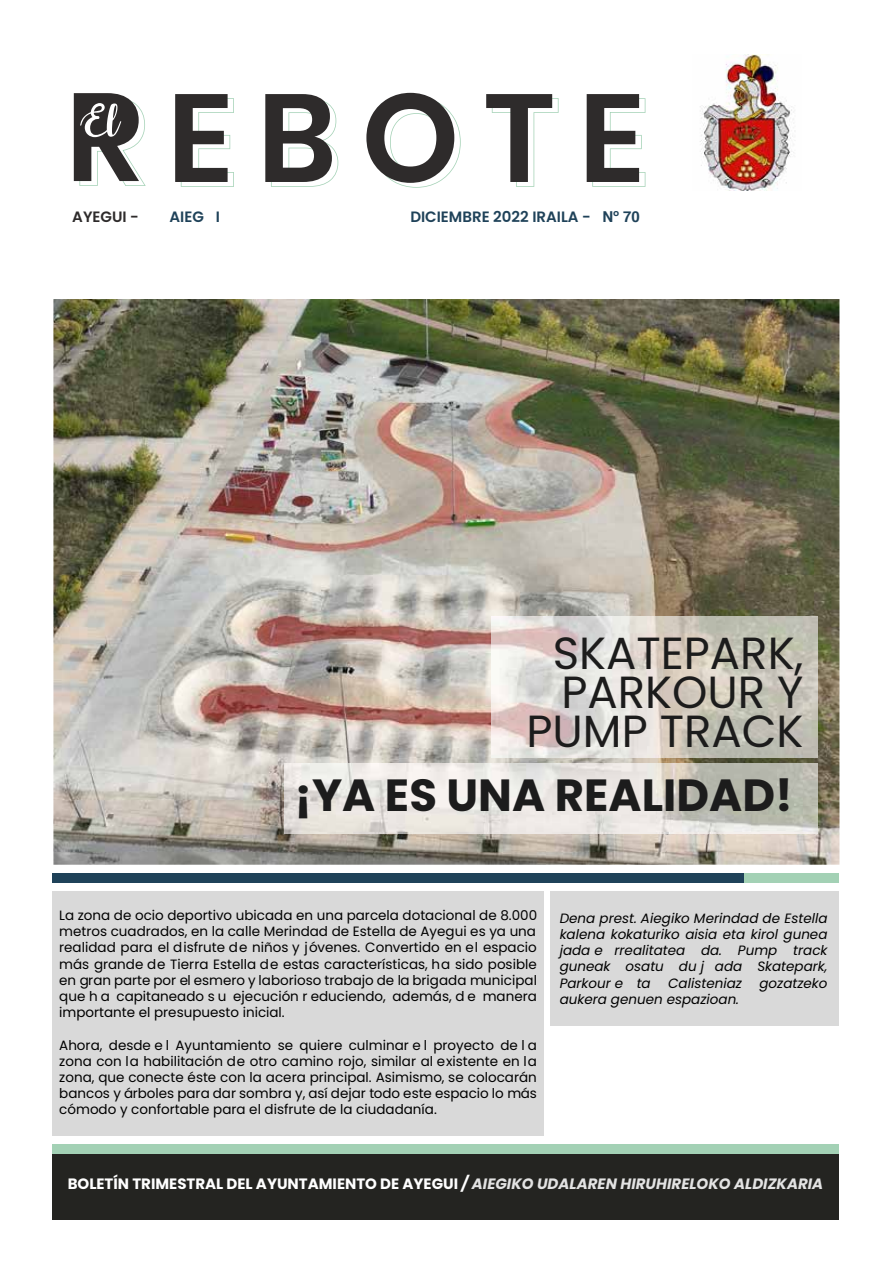
<style>
.page{position:relative;width:893px;height:1263px;background:#fff}
.page>*{position:absolute;margin:0;border:0;box-sizing:border-box;transform-origin:0 0}
.t1{font:45px/39px "Poppins";color:#1c1c1c;text-align:right}
.t2{font:700 45px "Poppins";color:#1c1c1c}
.t3{font:700 15px "Poppins";color:#fff}
.t4{font:600 15px "Poppins";color:#1f4259}
.t5{font:600 15px "Poppins";color:#2e2b2b}
.t6{font:13.5px/16.2px "Poppins";color:#000;text-align:justify}
.t7{font:italic 13.5px/16.2px "Poppins";color:#000;text-align:justify}
.s1{font-family:"Helvetica";font-weight:700}
.s2{font-style:italic}
.s3{font-style:italic;color:#e3e3e3}
</style>
<div class="page">
<img style="left:53px;top:299px;width:786px;height:566px">
<div style="left:52px;top:1152px;width:787px;height:67px;background:#242421"></div>
<div style="left:52px;top:1144px;width:787px;height:9px;background:#a3d1b5"></div>
<svg style="left:79px;top:97px;width:566px;height:91px"></svg>
<svg style="left:175px;top:94px;width:53px;height:88px"></svg>
<svg style="left:265px;top:94px;width:67px;height:88px"></svg>
<svg style="left:366px;top:93px;width:88px;height:90px"></svg>
<svg style="left:486px;top:94px;width:66px;height:88px"></svg>
<svg style="left:587px;top:94px;width:52px;height:88px"></svg>
<svg style="left:74px;top:93px;width:65px;height:88px"></svg>
<img style="left:700px;top:54px;width:94px;height:136px">
<div style="left:52px;top:891px;width:492px;height:244px;background:#d9d9d9"></div>
<div style="left:663px;top:873px;width:176px;height:10px;background:#a3d1b5"></div>
<div style="left:52px;top:873px;width:692px;height:10px;background:#1f4259"></div>
<img style="left:285px;top:763px;width:532px;height:70px">
<img style="left:492px;top:616px;width:325px;height:141px">
<div style="left:550px;top:891px;width:289px;height:135px;background:#d9d9d9"></div>
<p class="t5" style="left:72px;top:208px;width:68px">AYEGUI -</p>
<p class="t4" style="left:170px;top:208px;width:52px">AIEG I</p>
<p class="t4" style="left:410px;top:208px;width:231px">DICIEMBRE 2022 IRAILA - <span class="s1">Nº 70</span></p>
<h1 class="t1" style="left:527px;top:634px;width:278px">SKATEPARK,<br>PARKOUR Y<br>PUMP TRACK</h1>
<h1 class="t2" style="left:294px;top:769px;width:500px">¡YA ES UNA REALIDAD!</h1>
<p class="t6" style="left:59px;top:907px;width:479px">La zona de ocio deportivo ubicada en una parcela dotacional de 8.000 metros cuadrados, en la calle Merindad de Estella de Ayegui es ya una realidad para el disfrute de niños y jóvenes. Convertido en el espacio más grande de Tierra Estella de estas características, ha sido posible en gran parte por el esmero y laborioso trabajo de la brigada municipal que h a capitaneado s u ejecución r educiendo, además, d e manera importante el presupuesto inicial.</p>
<p class="t6" style="left:59px;top:1037px;width:479px">Ahora, desde e l Ayuntamiento se quiere culminar e l proyecto de l a zona con la habilitación de otro camino rojo, similar al existente en la zona, que conecte éste con la acera principal. Asimismo, se colocarán bancos y árboles para dar sombra y, así dejar todo este espacio lo más cómodo y confortable para el disfrute de la ciudadanía.</p>
<p class="t7" style="left:560px;top:910px;width:269px">Dena prest. Aiegiko Merindad de Estella kalena kokaturiko aisia eta kirol gunea jada e rrealitatea da. Pump track guneak osatu du j ada Skatepark, Parkour e ta</p>
<p class="t7" style="left:668px;top:975px;width:75px">Calisteniaz</p>
<p class="t7" style="left:759px;top:975px;width:70px">gozatzeko</p>
<p class="t7" style="left:560px;top:991px;width:181px">aukera genuen espazioan.</p>
<p class="t3" style="left:68px;top:1175px;width:757px">BOLETÍN TRIMESTRAL DEL AYUNTAMIENTO DE AYEGUI <span class="s2">/</span> <span class="s3">AIEGIKO UDALAREN HIRUHIRELOKO ALDIZKARIA</span></p>
</div>
